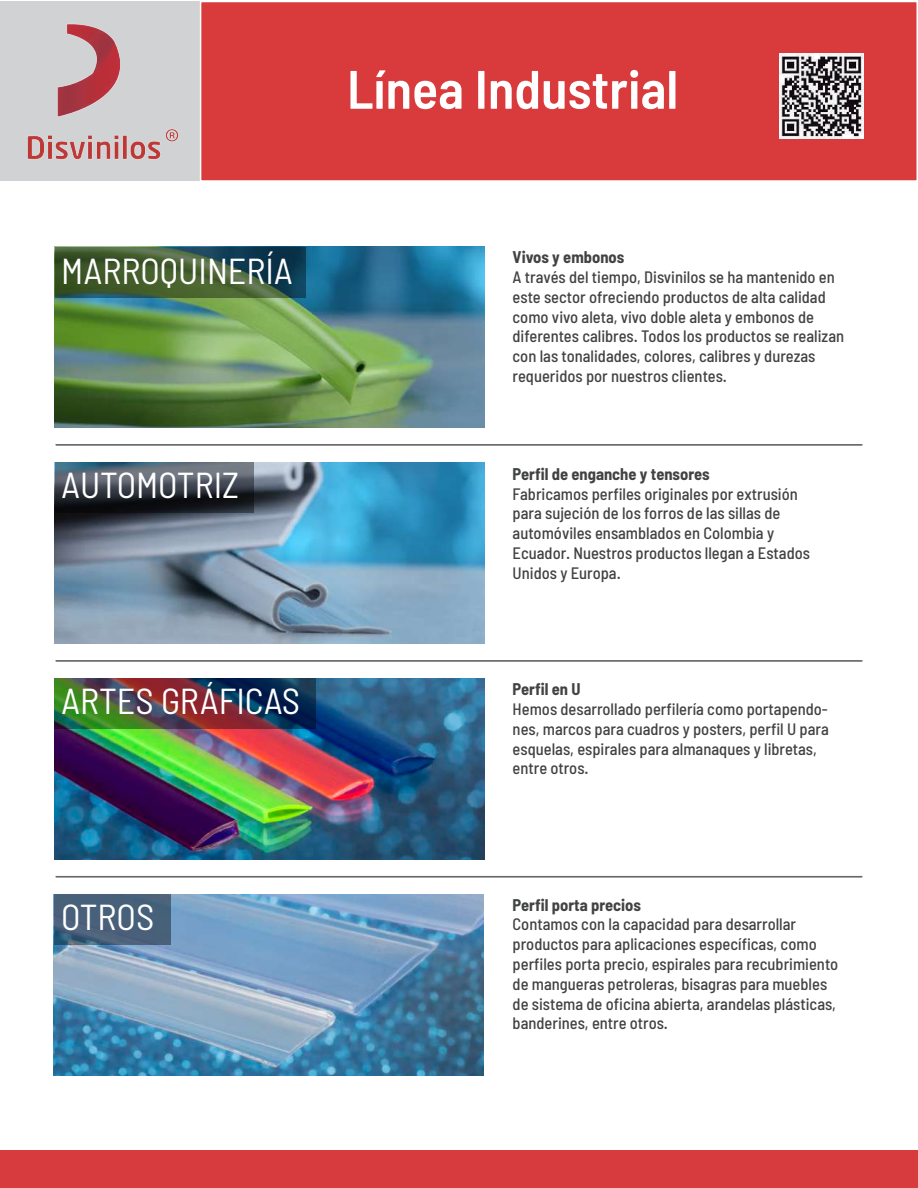
<style>
.page{position:relative;width:918px;height:1188px;background:#fff}
.page>*{position:absolute;margin:0;border:0;box-sizing:border-box;transform-origin:0 0}
.t1{font:600 semi-condensed 54px "Barlow";color:#fff}
.t2{font:semi-condensed 36px "Barlow";color:#fff}
.t3{font:500 semi-condensed 16.5px/19.8px "Barlow";color:#414243}
.t4{font:700 semi-condensed 16.5px "Barlow";color:#414243}
</style>
<div class="page">
<div style="left:0;top:2px;width:199px;height:179px;background:#d1d2d4"></div>
<div style="left:201px;top:2px;width:716px;height:179px;background:#d93b3d"></div>
<div style="left:200px;top:1px;width:718px;height:181px;border:2px solid #fff"></div>
<img style="left:53px;top:894px;width:430px;height:181px">
<img style="left:54px;top:678px;width:430px;height:181px">
<img style="left:54px;top:462px;width:430px;height:181px">
<img style="left:55px;top:247px;width:430px;height:181px">
<svg style="left:55px;top:247px;width:250px;height:51px"></svg>
<svg style="left:55px;top:462px;width:199px;height:51px"></svg>
<img style="left:54px;top:678px;width:261px;height:51px">
<svg style="left:54px;top:894px;width:117px;height:51px;fill:#48617a"></svg>
<svg style="left:55px;top:444px;width:808px;height:2px;fill:#949496"></svg>
<svg style="left:55px;top:660px;width:808px;height:2px;fill:#8e8e90"></svg>
<svg style="left:55px;top:875px;width:808px;height:3px"></svg>
<div style="left:0;top:1151px;width:917px;height:37px;background:#d83b3d"></div>
<img style="left:24px;top:1px;width:158px;height:158px">
<img style="left:779px;top:54px;width:85px;height:85px">
<h1 class="t1" style="left:347px;top:56px;width:333px">Línea Industrial</h1>
<h2 class="t2" style="left:61px;top:248px;width:234px">MARROQUINERÍA</h2>
<p class="t4" style="left:513px;top:247px;width:113px">Vivos y embonos</p>
<p class="t3" style="left:513px;top:267px;width:333px">A través del tiempo, Disvinilos se ha mantenido en este sector ofreciendo productos de alta calidad como vivo aleta, vivo doble aleta y embonos de diferentes calibres. Todos los productos se realizan con las tonalidades, colores, calibres y durezas requeridos por nuestros clientes.</p>
<h2 class="t2" style="left:61px;top:463px;width:180px">AUTOMOTRIZ</h2>
<p class="t4" style="left:513px;top:464px;width:199px">Perfil de enganche y tensores</p>
<p class="t3" style="left:513px;top:483px;width:299px">Fabricamos perfiles originales por extrusión para sujeción de los forros de las sillas de automóviles ensamblados en Colombia y Ecuador. Nuestros productos llegan a Estados Unidos y Europa.</p>
<h2 class="t2" style="left:61px;top:679px;width:241px">ARTES GRÁFICAS</h2>
<p class="t4" style="left:513px;top:679px;width:69px">Perfil en U</p>
<p class="t3" style="left:513px;top:699px;width:318px">Hemos desarrollado perfilería como portapendo&shy;nes, marcos para cuadros y posters, perfil U para esquelas, espirales para almanaques y libretas, entre otros.</p>
<h2 class="t2" style="left:61px;top:895px;width:95px">OTROS</h2>
<p class="t4" style="left:513px;top:894px;width:130px">Perfil porta precios</p>
<p class="t3" style="left:513px;top:914px;width:327px">Contamos con la capacidad para desarrollar productos para aplicaciones específicas, como perfiles porta precio, espirales para recubrimiento de mangueras petroleras, bisagras para muebles de sistema de oficina abierta, arandelas plásticas, banderines, entre otros.</p>
</div>
